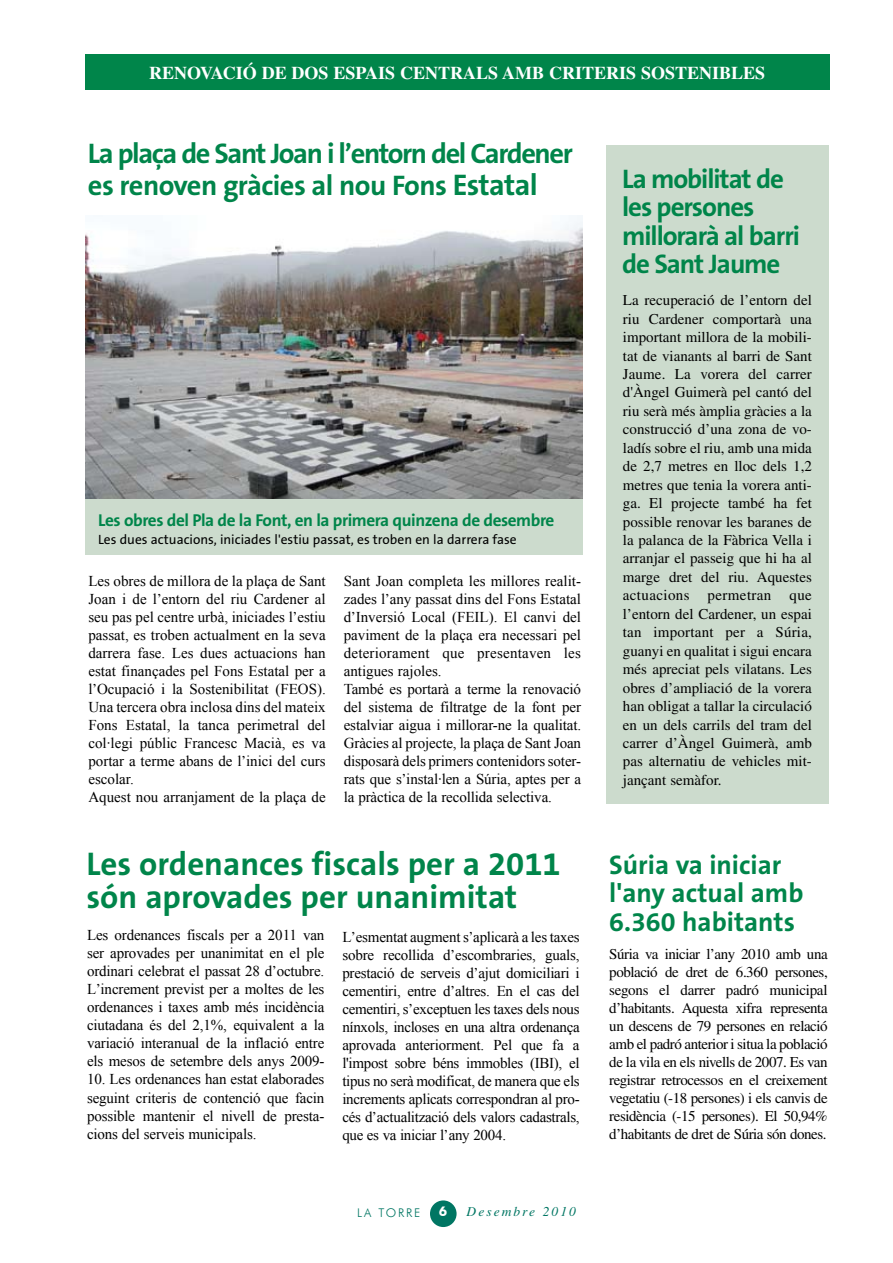
<style>
.page{position:relative;width:893px;height:1263px;background:#fff}
.page>*{position:absolute;margin:0;border:0;box-sizing:border-box;transform-origin:0 0}
.t1{font:700 33px/33px "The Sans B7";color:#00854a}
.t2{font:700 28.5px/31.5px "The Sans B7";letter-spacing:-.05em;color:#00854a}
.t3{font:700 27px/28.5px "The Sans B7";letter-spacing:-.04em;color:#00854a}
.t4{font:700 27px/28.5px "The Sans B7";color:#00854a}
.t5{font:700 18px "Times";color:#fff}
.t6{font:700 17.25px "The Sans B7";letter-spacing:-.025em;color:#00854a}
.t7{font:15px/18px "Times New Roman";color:#000;text-align:justify}
.t8{font:15px/18.5px "Times";letter-spacing:-.02em;color:#000;text-align:justify}
.t9{font:13.5px "The Sans B5 Plain";color:#000}
.t10{font:italic 13.5px "Times";letter-spacing:.15em;color:#007663}
.t11{font:700 13.5px "Futura BT";color:#fff}
.t12{font:300 12px "Futura BT";letter-spacing:.15em;color:#007663}
.s1{font-size:27px}
.s2{font-size:30px}
.s3{font-family:"Times"}
</style>
<div class="page">
<img style="left:86px;top:215px;width:497px;height:284px">
<div style="left:86px;top:499px;width:497px;height:56px;background:#ccdbcd"></div>
<div style="left:430px;top:1200px;width:27px;height:27px;background:#007663;border-radius:50%"></div>
<div style="left:85px;top:54px;width:744px;height:35px;background:#00854a"></div>
<div style="left:606px;top:146px;width:223px;height:658px;background:#ccdbcd"></div>
<p class="t5" style="left:149px;top:62px;width:618px">RENOVACIÓ DE DOS ESPAIS CENTRALS AMB CRITERIS SOSTENIBLES</p>
<h2 class="t2" style="left:88px;top:139px;width:486px">La plaça de Sant Joan i l<span class="s1">’</span>entorn del Cardener es renoven gràcies al nou Fons <span class="s2">Estatal</span></h2>
<p class="t6" style="left:98px;top:511px;width:458px">Les obres del Pla de la Font, en la primera quinzena de desembre</p>
<p class="t9" style="left:98px;top:532px;width:420px">Les dues actuacions, iniciades l'estiu passat, es troben en la darrera fase</p>
<p class="t7" style="left:88px;top:571px;width:239px;text-align:left">Les obres de millora de la plaça de Sant Joan i de l<span class="s3">’</span>entorn del riu Cardener al seu pas pel centre urbà, iniciades l<span class="s3">’</span>estiu passat, es troben actualment en la seva darrera fase. Les dues actuacions han estat finançades pel Fons Estatal per a l<span class="s3">’</span>Ocupació i la Sostenibilitat (FEOS).<br>Una tercera obra inclosa dins del mateix Fons Estatal, la tanca perimetral del col·legi públic Francesc Macià, es va portar a terme abans de l<span class="s3">’</span>inici del curs escolar.<br>Aquest nou arranjament de la plaça de</p>
<p class="t7" style="left:344px;top:571px;width:239px;text-align:left">Sant Joan completa les millores realit&shy;zades l<span class="s3">’</span>any passat dins del Fons Estatal d<span class="s3">’</span>Inversió Local (FEIL). El canvi del paviment de la plaça era necessari pel deteriorament que presentaven les antigues rajoles.<br>També es portarà a terme la renovació del sistema de filtratge de la font per estalviar aigua i millorar-ne la qualitat.<br>Gràcies al projecte, la plaça de Sant Joan disposarà dels primers contenidors soter&shy;rats que s<span class="s3">’</span>instal·len a Súria, aptes per a la pràctica de la recollida selectiva.</p>
<h1 class="t1" style="left:87px;top:849px;width:476px">Les ordenances fiscals per a 2011 són aprovades per unanimitat</h1>
<p class="t7" style="left:87px;top:926px;width:239px">Les ordenances fiscals per a 2011 van ser aprovades per unanimitat en el ple ordinari celebrat el passat 28 d<span class="s3">’</span>octubre.<br>L<span class="s3">’</span>increment previst per a moltes de les ordenances i taxes amb més incidència ciutadana és del 2,1%, equivalent a la variació interanual de la inflació entre els mesos de setembre dels anys 2009-</p>
<p class="t7" style="left:87px;top:1070px;width:239px">10. Les ordenances han estat elaborades seguint criteris de contenció que facin possible mantenir el nivell de presta&shy;cions del serveis municipals.</p>
<p class="t7" style="left:342px;top:927px;width:239px">L<span class="s3">’</span>esmentat augment s<span class="s3">’</span>aplicarà a les taxes sobre recollida d<span class="s3">’</span>escombraries, guals, prestació de serveis d<span class="s3">’</span>ajut domiciliari i cementiri, entre d<span class="s3">’</span>altres. En el cas del cementiri, s<span class="s3">’</span>exceptuen les taxes dels nous nínxols, incloses en una altra ordenança aprovada anteriorment. Pel que fa a l'impost sobre béns immobles (IBI), el tipus no serà modificat, de manera que els increments aplicats correspondran al pro&shy;cés d<span class="s3">’</span>actualització dels valors cadastrals, que es va iniciar l<span class="s3">’</span>any 2004.</p>
<p class="t12" style="left:357px;top:1205px;width:65px">LA TORRE</p>
<p class="t11" style="left:439px;top:1203px;width:10px">6</p>
<p class="t10" style="left:467px;top:1203px;width:111px">Desembre 2010</p>
<h3 class="t3" style="left:622px;top:165px;width:179px">La mobilitat de les persones millorarà al barri de Sant Jaume</h3>
<p class="t8" style="left:623px;top:291px;width:191px">La recuperació de l’entorn del riu Cardener comportarà una important millora de la mobili&shy;tat de vianants al barri de Sant Jaume. La vorera del carrer d'Àngel Guimerà pel cantó del riu serà més àmplia gràcies a la construcció d’una zona de vo&shy;ladís sobre el riu, amb una mida de 2,7 metres en lloc dels 1,2 metres que tenia la vorera anti&shy;ga. El projecte també ha fet possible renovar les baranes de la palanca de la Fàbrica Vella i arranjar el passeig que hi ha al marge dret del riu. Aquestes actuacions permetran que l’entorn del Cardener, un espai tan important per a Súria, guanyi en qualitat i sigui encara més apreciat pels vilatans. Les obres d’ampliació de la vorera han obligat a tallar la circulació en un dels carrils del tram del carrer d’Àngel Guimerà, amb pas alternatiu de vehicles mit&shy;jançant semàfor.</p>
<h3 class="t4" style="left:609px;top:851px;width:196px">Súria va iniciar l'any actual amb<br>6.360 habitants</h3>
<p class="t8" style="left:609px;top:945px;width:220px;line-height:18px">Súria va iniciar l’any 2010 amb una població de dret de 6.360 persones, segons el darrer padró municipal d’habitants. Aquesta xifra representa un descens de 79 persones en relació amb el padró anterior i situa la població de la vila en els nivells de 2007. Es van registrar retrocessos en el creixement vegetatiu (-18 persones) i els canvis de residència (-15 persones). El 50,94% d’habitants de dret de Súria són dones.</p>
</div>
